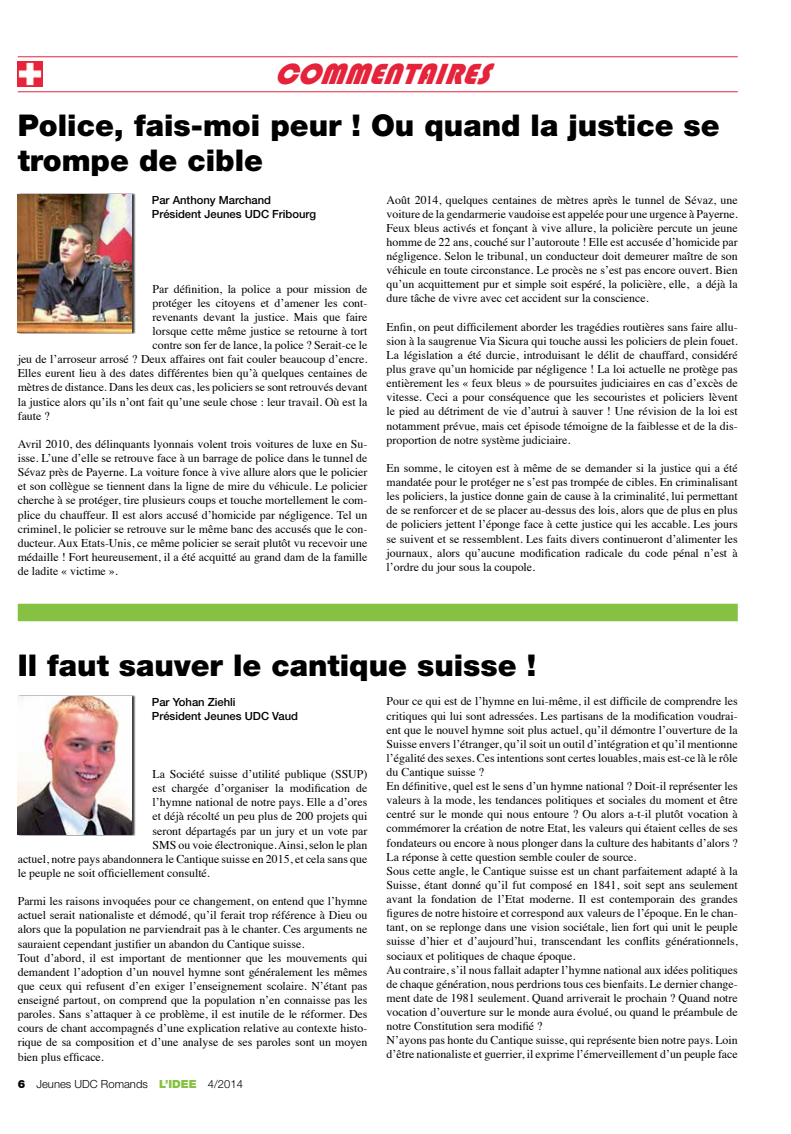
<style>
.page{position:relative;width:791px;height:1134px;background:#fff}
.page>*{position:absolute;margin:0;border:0;box-sizing:border-box;transform-origin:0 0}
.t1{font:900 30px/35px "Helvetica Neue";color:#000}
.t2{font:italic 30px "Bauhaus 93";color:#e5233a}
.t3{font:11.88px/14.1px "Times";color:#000;text-align:justify}
.t4{font:500 11.25px/14.1px "Helvetica Neue";color:#000}
.t5{font:300 11.25px "Helvetica Neue";color:#000}
.s1{font-weight:900}
.s2{font-weight:900;color:#87c143}
</style>
<div class="page">
<div style="left:18px;top:604px;width:719px;height:17px;background:#87c143"></div>
<hr style="left:18px;top:56px;width:719px;height:1px;background:#e5233a">
<hr style="left:18px;top:91px;width:719px;height:1px;background:#e5233a">
<img style="left:18px;top:62px;width:25px;height:25px">
<div style="left:18px;top:193px;width:117px;height:141px;background:#000;opacity:.75"></div>
<img style="left:18px;top:195px;width:114px;height:138px">
<div style="left:18px;top:695px;width:117px;height:141px;background:#000;opacity:.75"></div>
<img style="left:18px;top:697px;width:114px;height:137px">
<h1 class="t2" style="left:274px;top:57px;width:228px">COMMENTAIRES</h1>
<h1 class="t1" style="left:18px;top:108px;width:703px">Police, fais-moi peur ! Ou quand la justice se trompe de cible</h1>
<p class="t4" style="left:152px;top:192px;width:166px">Par Anthony Marchand<br>Président Jeunes UDC Fribourg</p>
<p class="t3" style="left:152px;top:280px;width:216px">Par définition, la police a pour mission de</p>
<p class="t3" style="left:152px;top:295px;width:216px">protéger les citoyens et d’amener les cont-</p>
<p class="t3" style="left:152px;top:309px;width:216px">revenants devant la justice. Mais que faire</p>
<p class="t3" style="left:152px;top:323px;width:216px">lorsque cette même justice se retourne à tort</p>
<p class="t3" style="left:152px;top:337px;width:216px">contre son fer de lance, la police ? Serait-ce le</p>
<p class="t3" style="left:18px;top:351px;width:351px">jeu de l’arroseur arrosé ? Deux affaires ont fait couler beaucoup d’encre.</p>
<p class="t3" style="left:18px;top:365px;width:351px">Elles eurent lieu à des dates différentes bien qu’à quelques centaines de</p>
<p class="t3" style="left:18px;top:379px;width:351px">mètres de distance. Dans les deux cas, les policiers se sont retrouvés devant</p>
<p class="t3" style="left:18px;top:393px;width:351px">la justice alors qu’ils n’ont fait qu’une seule chose : leur travail. Où est la</p>
<p class="t3" style="left:18px;top:408px;width:33px">faute ?</p>
<p class="t3" style="left:18px;top:436px;width:351px">Avril 2010, des délinquants lyonnais volent trois voitures de luxe en Su&shy;isse. L’une d’elle se retrouve face à un barrage de police dans le tunnel de Sévaz près de Payerne. La voiture fonce à vive allure alors que le policier et son collègue se tiennent dans la ligne de mire du véhicule. Le policier cherche à se protéger, tire plusieurs coups et touche mortellement le com&shy;plice du chauffeur. Il est alors accusé d’homicide par négligence. Tel un criminel, le policier se retrouve sur le même banc des accusés que le con&shy;ducteur. Aux Etats-Unis, ce même policier se serait plutôt vu recevoir une médaille ! Fort heureusement, il a été acquitté au grand dam de la famille de ladite « victime ».</p>
<p class="t3" style="left:386px;top:192px;width:352px">Août 2014, quelques centaines de mètres après le tunnel de Sévaz, une voiture de la gendarmerie vaudoise est appelée pour une urgence à Payerne.<br>Feux bleus activés et fonçant à vive allure, la policière percute un jeune homme de 22 ans, couché sur l’autoroute ! Elle est accusée d’homicide par négligence. Selon le tribunal, un conducteur doit demeurer maître de son véhicule en toute circonstance. Le procès ne s’est pas encore ouvert. Bien qu’un acquittement pur et simple soit espéré, la policière, elle, a déjà la dure tâche de vivre avec cet accident sur la conscience.</p>
<p class="t3" style="left:386px;top:319px;width:352px">Enfin, on peut difficilement aborder les tragédies routières sans faire allu&shy;sion à la saugrenue Via Sicura qui touche aussi les policiers de plein fouet.<br>La législation a été durcie, introduisant le délit de chauffard, considéré plus grave qu’un homicide par négligence ! La loi actuelle ne protège pas entièrement les « feux bleus » de poursuites judiciaires en cas d’excès de vitesse. Ceci a pour conséquence que les secouristes et policiers lèvent le pied au détriment de vie d’autrui à sauver ! Une révision de la loi est notamment prévue, mais cet épisode témoigne de la faiblesse et de la dis&shy;proportion de notre système judiciaire.</p>
<p class="t3" style="left:386px;top:460px;width:352px">En somme, le citoyen est à même de se demander si la justice qui a été mandatée pour le protéger ne s’est pas trompée de cibles. En criminalisant les policiers, la justice donne gain de cause à la criminalité, lui permettant de se renforcer et de se placer au-dessus des lois, alors que de plus en plus de policiers jettent l’éponge face à cette justice qui les accable. Les jours se suivent et se ressemblent. Les faits divers continueront d’alimenter les journaux, alors qu’aucune modification radicale du code pénal n’est à l’ordre du jour sous la coupole.</p>
<h1 class="t1" style="left:18px;top:648px;width:519px">Il faut sauver le cantique suisse !</h1>
<p class="t4" style="left:152px;top:694px;width:147px">Par Yohan Ziehli<br>Président Jeunes UDC Vaud</p>
<p class="t3" style="left:152px;top:766px;width:216px">La Société suisse d’utilité publique (SSUP)</p>
<p class="t3" style="left:152px;top:780px;width:216px">est chargée d’organiser la modification de</p>
<p class="t3" style="left:152px;top:794px;width:216px">l’hymne national de notre pays. Elle a d’ores</p>
<p class="t3" style="left:152px;top:808px;width:216px">et déjà récolté un peu plus de 200 projets qui</p>
<p class="t3" style="left:152px;top:822px;width:216px">seront départagés par un jury et un vote par</p>
<p class="t3" style="left:152px;top:837px;width:216px">SMS ou voie électronique. Ainsi, selon le plan</p>
<p class="t3" style="left:18px;top:851px;width:351px">actuel, notre pays abandonnera le Cantique suisse en 2015, et cela sans que</p>
<p class="t3" style="left:18px;top:865px;width:193px">le peuple ne soit officiellement consulté.</p>
<p class="t3" style="left:18px;top:893px;width:351px;text-align:left">Parmi les raisons invoquées pour ce changement, on entend que l’hymne actuel serait nationaliste et démodé, qu’il ferait trop référence à Dieu ou alors que la population ne parviendrait pas à le chanter. Ces arguments ne sauraient cependant justifier un abandon du Cantique suisse.<br>Tout d’abord, il est important de mentionner que les mouvements qui demandent l’adoption d’un nouvel hymne sont généralement les mêmes que ceux qui refusent d’en exiger l’enseignement scolaire. N’étant pas enseigné partout, on comprend que la population n’en connaisse pas les paroles. Sans s’attaquer à ce problème, il est inutile de le réformer. Des cours de chant accompagnés d’une explication relative au contexte histo&shy;rique de sa composition et d’une analyse de ses paroles sont un moyen bien plus efficace.</p>
<p class="t5" style="left:18px;top:1077px;width:227px"><span class="s1">6</span> Jeunes UDC Romands <span class="s2">L’IDEE</span> 4/2014</p>
<p class="t3" style="left:386px;top:693px;width:352px;text-align:left">Pour ce qui est de l’hymne en lui-même, il est difficile de comprendre les critiques qui lui sont adressées. Les partisans de la modification voudrai&shy;ent que le nouvel hymne soit plus actuel, qu’il démontre l’ouverture de la Suisse envers l’étranger, qu’il soit un outil d’intégration et qu’il mentionne l’égalité des sexes. Ces intentions sont certes louables, mais est-ce là le rôle du Cantique suisse ?<br>En définitive, quel est le sens d’un hymne national ? Doit-il représenter les valeurs à la mode, les tendances politiques et sociales du moment et être centré sur le monde qui nous entoure ? Ou alors a-t-il plutôt vocation à commémorer la création de notre Etat, les valeurs qui étaient celles de ses fondateurs ou encore à nous plonger dans la culture des habitants d’alors ?<br>La réponse à cette question semble couler de source.<br>Sous cette angle, le Cantique suisse est un chant parfaitement adapté à la Suisse, étant donné qu’il fut composé en 1841, soit sept ans seulement avant la fondation de l’Etat moderne. Il est contemporain des grandes figures de notre histoire et correspond aux valeurs de l’époque. En le chan&shy;tant, on se replonge dans une vision sociétale, lien fort qui unit le peuple suisse d’hier et d’aujourd’hui, transcendant les conflits générationnels, sociaux et politiques de chaque époque.<br>Au contraire, s’il nous fallait adapter l’hymne national aux idées politiques de chaque génération, nous perdrions tous ces bienfaits. Le dernier change&shy;ment date de 1981 seulement. Quand arriverait le prochain ? Quand notre vocation d’ouverture sur le monde aura évolué, ou quand le préambule de notre Constitution sera modifié ?<br>N’ayons pas honte du Cantique suisse, qui représente bien notre pays. Loin d’être nationaliste et guerrier, il exprime l’émerveillement d’un peuple face</p>
</div>
